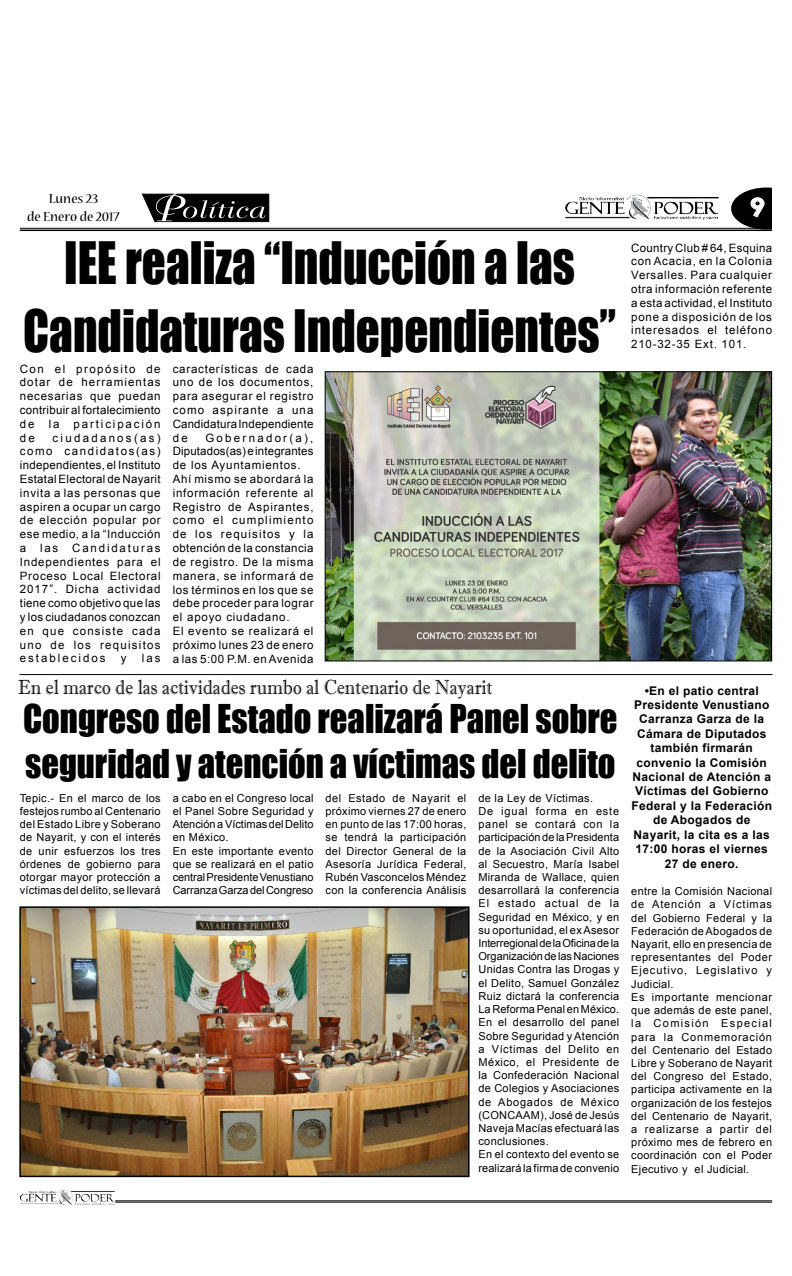
<style>
.page{position:relative;width:792px;height:1276px;background:#fff}
.page>*{position:absolute;margin:0;border:0;box-sizing:border-box;transform-origin:0 0}
.t1{font:53.7px/68.5px "Impact";color:#000;text-align:center;scale:.88 1}
.t2{font:36.5px/45px "Impact";color:#000;scale:.95 1}
.t3{font:700 25.2px "Century Gothic";color:#fff;scale:1.14 1}
.t4{font:20.5px "Imprint MT Shadow";color:#000;scale:.88 1}
.t5{font:condensed 14.6px/17.6px "Nueva Std";color:#000;text-align:center;scale:1.32 1}
.t6{font:700 12px/14.4px "Arial";letter-spacing:.03em;color:#000;text-align:center}
.t7{font:11.5px/13.8px "Arial";letter-spacing:.07em;color:#000;text-align:justify}
.t8{font:11px/13.2px "Arial";letter-spacing:.03em;color:#000}
</style>
<div class="page">
<svg style="left:731px;top:187px;width:41px;height:41px"></svg>
<hr style="left:20px;top:228px;width:752px;height:1px;background:#000">
<hr style="left:20px;top:229px;width:752px;height:2px;background:#000">
<img style="left:633px;top:195px;width:17px;height:20px">
<hr style="left:115px;top:1200px;width:657px;height:1px;background:#000">
<hr style="left:115px;top:1201px;width:657px;height:1px;background:#000">
<img style="left:58px;top:1189px;width:14px;height:13px">
<img style="left:327px;top:373px;width:443px;height:286px">
<svg style="left:19px;top:193px;width:614px;height:215px"></svg>
<hr style="left:20px;top:674px;width:752px;height:1px;background:#000">
<img style="left:22px;top:909px;width:445px;height:265px">
<div style="left:19px;top:906px;width:451px;height:271px;border:2px solid #000"></div>
<h3 class="t5" style="left:27px;top:191px;width:72px">Lunes 23<br>de Enero de 2017</h3>
<h1 class="t1" style="left:23px;top:227px;width:675px">IEE realiza “Inducción a las<br>Candidaturas Independientes”</h1>
<p class="t7" style="left:631px;top:240px;width:142px">Country Club # 64, Esquina con Acacia, en la Colonia Versalles. Para cualquier otra información referente a esta actividad, el Instituto pone a disposición de los interesados el teléfono 210-32-35 Ext. 101.</p>
<p class="t7" style="left:20px;top:361px;width:142px">Con el propósito de dotar de herramientas necesarias que puedan contribuir al fortalecimiento de la participación de</p>
<h3 class="t3" style="left:749px;top:188px;width:16px">9</h3>
<p class="t7" style="left:173px;top:361px;width:142px">características de cada uno de los documentos, para asegurar el registro como aspirante a una Candidatura Independiente de</p>
<p class="t7" style="left:20px;top:430px;width:142px;text-indent:33px">ciudadanos(as) como candidatos(as) independientes, el Instituto Estatal Electoral de Nayarit invita a las personas que aspiren a ocupar un cargo de elección popular por ese medio, a la “Inducción a las Candidaturas Independientes para el Proceso Local Electoral 2017”. Dicha actividad tiene como objetivo que las y los ciudadanos conozcan en que consiste cada uno de los requisitos establecidos</p>
<p class="t7" style="left:173px;top:430px;width:142px;text-align:left;text-indent:33px">Gobernador(a),<br>Diputados(as) e integrantes de los Ayuntamientos.<br>Ahí mismo se abordará la información referente al<br>Registro de Aspirantes, como el cumplimiento de los requisitos y la obtención de la constancia de registro. De la misma manera, se informará de los términos en los que se debe proceder para lograr el apoyo ciudadano.<br>El evento se realizará el próximo lunes 23 de enero a las 5:00 P.M. en Avenida</p>
<h3 class="t4" style="left:18px;top:675px;width:540px">En el marco de las actividades rumbo al Centenario de Nayarit</h3>
<h2 class="t2" style="left:23px;top:695px;width:627px">Congreso del Estado realizará Panel sobre seguridad y atención a víctimas del delito</h2>
<p class="t8" style="left:326px;top:791px;width:142px;text-align:justify">del Estado de Nayarit el próximo viernes 27 de enero en punto de las 17:00 horas, se tendrá la participación del Director General de la Asesoría Jurídica Federal, Rubén Vasconcelos Méndez con la conferencia Análisis</p>
<p class="t8" style="left:478px;top:791px;width:142px">de la Ley de Víctimas.<br>De igual forma en este panel se contará con la participación de la Presidenta de la Asociación Civil Alto al Secuestro, María Isabel<br>Miranda de Wallace, quien desarrollará la conferencia<br>El estado actual de la<br>Seguridad en México, y en su oportunidad, el ex Asesor<br>Interregional de la Oficina de la<br>Organización de las Naciones<br>Unidas Contra las Drogas y el Delito, Samuel González<br>Ruiz dictará la conferencia<br>La Reforma Penal en México.<br>En el desarrollo del panel<br>Sobre Seguridad y Atención a Víctimas del Delito en<br>México, el Presidente de la Confederación Nacional de Colegios y Asociaciones de Abogados de México (CONCAAM), José de Jesús<br>Naveja Macías efectuará las conclusiones.<br>En el contexto del evento se realizará la firma de convenio</p>
<p class="t7" style="left:121px;top:651px;width:7px">y</p>
<p class="t7" style="left:142px;top:651px;width:20px">las</p>
<p class="t6" style="left:631px;top:683px;width:142px">•En el patio central<br>Presidente Venustiano<br>Carranza Garza de la<br>Cámara de Diputados también firmarán convenio la Comisión<br>Nacional de Atención a<br>Víctimas del Gobierno<br>Federal y la Federación de Abogados de<br>Nayarit, la cita es a las<br>17:00 horas el viernes<br>27 de enero.</p>
<p class="t8" style="left:631px;top:884px;width:142px">entre la Comisión Nacional de Atención a Víctimas del Gobierno Federal y la<br>Federación de Abogados de<br>Nayarit, ello en presencia de representantes del Poder<br>Ejecutivo, Legislativo y<br>Judicial.<br>Es importante mencionar que además de este panel, la Comisión Especial para la Conmemoración del Centenario del Estado<br>Libre y Soberano de Nayarit del Congreso del Estado, participa activamente en la organización de los festejos del Centenario de Nayarit, a realizarse a partir del próximo mes de febrero en coordinación con el Poder<br>Ejecutivo y el Judicial.</p>
<p class="t8" style="left:20px;top:791px;width:142px;text-align:justify">Tepic.- En el marco de los festejos rumbo al Centenario del Estado Libre y Soberano de Nayarit, y con el interés de unir esfuerzos los tres órdenes de gobierno para otorgar mayor protección a víctimas del delito, se llevará</p>
<p class="t8" style="left:173px;top:791px;width:142px">a cabo en el Congreso local el Panel Sobre Seguridad y<br>Atención a Víctimas del Delito en México.<br>En este importante evento que se realizará en el patio central Presidente Venustiano<br>Carranza Garza del Congreso</p>
</div>
